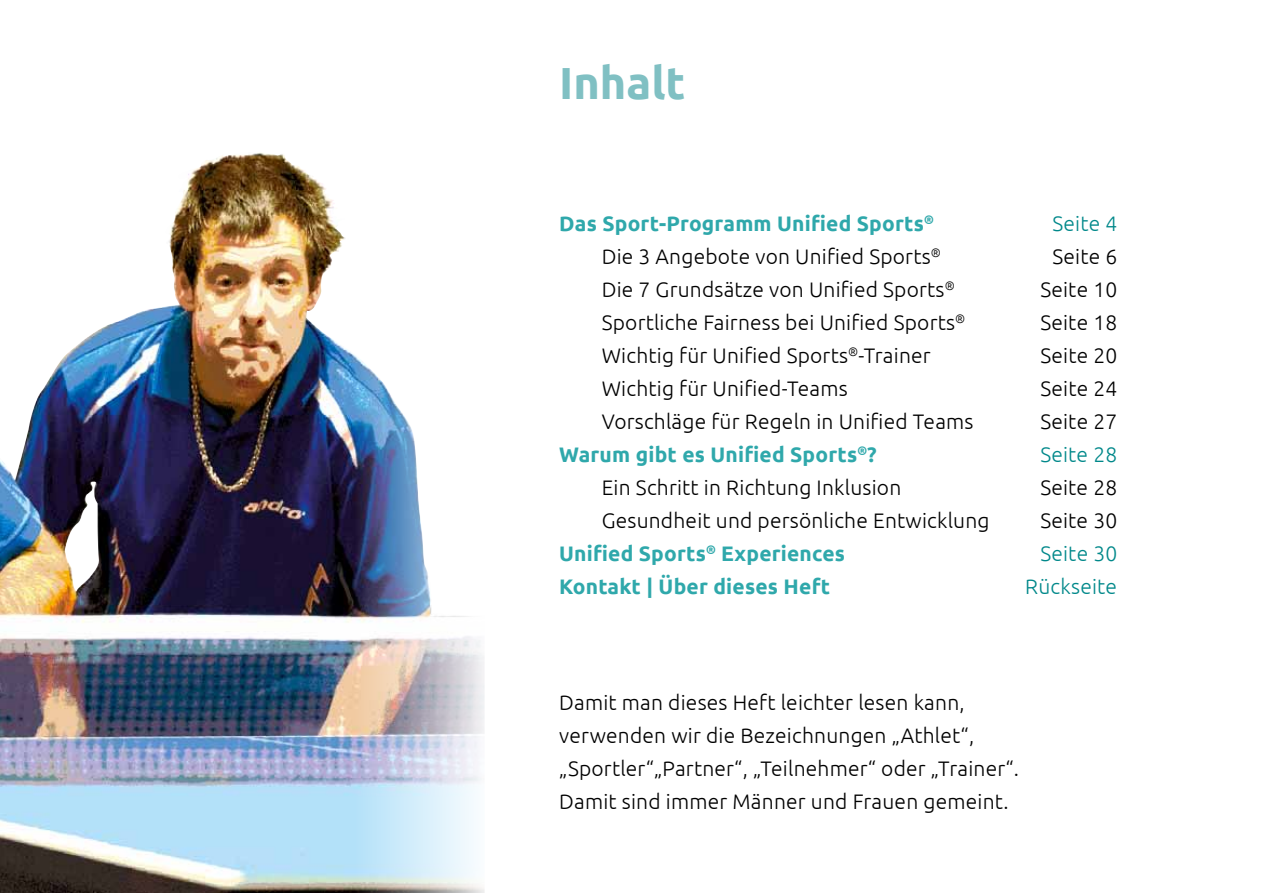
<style>
.page{position:relative;width:1263px;height:893px;background:#fff}
.page>*{position:absolute;margin:0;border:0;box-sizing:border-box;transform-origin:0 0}
.t1{font:700 45px "Ubuntu";color:#80c0c3}
.t2{font:300 21px/33px "Ubuntu";letter-spacing:.01em;color:#000}
.t3{font:700 21px "Ubuntu";letter-spacing:.01em;color:#2fa8ab}
.t4{font:300 21px "Ubuntu";letter-spacing:.01em;color:#00888a}
</style>
<div class="page">
<img style="left:0;top:152px;width:354px;height:741px">
<img style="left:354px;top:354px;width:131px;height:539px">
<h1 class="t1" style="left:559px;top:56px;width:128px">Inhalt</h1>
<p class="t3" style="left:559px;top:211px;width:376px">Das Sport-Programm Unified Sports<sup>®</sup></p>
<p class="t4" style="left:1052px;top:211px;width:66px">Seite 4</p>
<p class="t2" style="left:602px;top:239px;width:341px">Die 3 Angebote von Unified Sports<sup>®</sup></p>
<p class="t2" style="left:1052px;top:239px;width:66px">Seite 6</p>
<p class="t2" style="left:602px;top:272px;width:355px">Die 7 Grundsätze von Unified Sports<sup>®</sup></p>
<p class="t2" style="left:1040px;top:272px;width:78px">Seite 10</p>
<p class="t2" style="left:602px;top:305px;width:365px">Sportliche Fairness bei Unified Sports<sup>®</sup></p>
<p class="t2" style="left:1040px;top:305px;width:78px">Seite 18</p>
<p class="t2" style="left:602px;top:338px;width:331px">Wichtig für Unified Sports<sup>®</sup>-Trainer</p>
<p class="t2" style="left:1040px;top:338px;width:78px">Seite 20</p>
<p class="t2" style="left:602px;top:371px;width:247px">Wichtig für Unified-Teams</p>
<p class="t2" style="left:1040px;top:371px;width:78px">Seite 24</p>
<p class="t2" style="left:602px;top:404px;width:373px">Vorschläge für Regeln in Unified Teams</p>
<p class="t2" style="left:1040px;top:404px;width:78px">Seite 27</p>
<p class="t3" style="left:559px;top:442px;width:319px">Warum gibt es Unified Sports<sup>®</sup>?</p>
<p class="t4" style="left:1040px;top:442px;width:78px">Seite 28</p>
<p class="t2" style="left:602px;top:470px;width:301px">Ein Schritt in Richtung Inklusion</p>
<p class="t2" style="left:1040px;top:470px;width:78px">Seite 28</p>
<p class="t2" style="left:602px;top:503px;width:389px">Gesundheit und persönliche Entwicklung</p>
<p class="t2" style="left:1040px;top:503px;width:78px">Seite 30</p>
<p class="t3" style="left:559px;top:541px;width:287px">Unified Sports<sup>®</sup> Experiences</p>
<p class="t4" style="left:1040px;top:541px;width:78px">Seite 30</p>
<p class="t3" style="left:559px;top:574px;width:272px">Kontakt | Über dieses Heft</p>
<p class="t4" style="left:1025px;top:574px;width:93px">Rückseite</p>
<p class="t2" style="left:559px;top:685px;width:461px">Damit man dieses Heft leichter lesen kann, verwenden wir die Bezeichnungen „Athlet“, „Sportler“„Partner“, „Teilnehmer“ oder „Trainer“.<br>Damit sind immer Männer und Frauen gemeint.</p>
</div>
